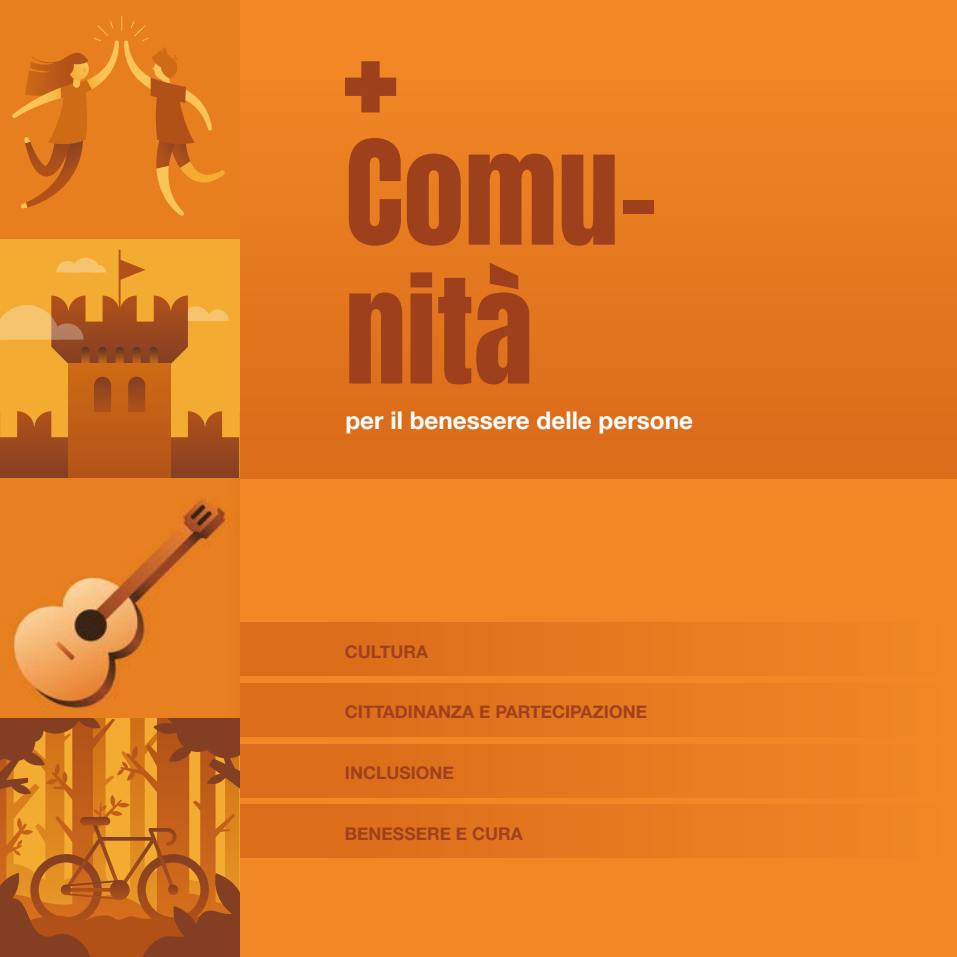
<style>
.page{position:relative;width:957px;height:957px;background:#f18825}
.page>*{position:absolute;margin:0;border:0;box-sizing:border-box;transform-origin:0 0}
.t1{font:123px/138.9px "Anton";color:#9f401d}
.t2{font:700 24.25px "Helvetica Neue";color:#fff}
.t3{font:700 17.5px "Helvetica Neue";color:#a0401c}
</style>
<div class="page">
<div style="left:203px;top:29px;width:754px;height:449px;background:linear-gradient(to bottom,#f28925,#d96a1a)"></div>
<svg style="left:345px;top:61px;width:51px;height:51px"></svg>
<div style="left:217px;top:622px;width:740px;height:54px;background:linear-gradient(to right,#d86919,#f08825)"></div>
<div style="left:217px;top:683px;width:740px;height:53px;background:linear-gradient(to right,#d96b1a,#f08624)"></div>
<div style="left:217px;top:744px;width:740px;height:53px;background:linear-gradient(to right,#d86819,#f18825)"></div>
<div style="left:217px;top:804px;width:740px;height:54px;background:linear-gradient(to right,#d86919,#f08725)"></div>
<svg style="left:0;top:718px;width:239px;height:238px"></svg>
<div style="left:0;top:0;width:239px;height:239px;background:#e77f1e"></div>
<svg style="left:12px;top:16px;width:213px;height:200px"></svg>
<div style="left:0;top:239px;width:239px;height:239px;background:#f3ac31"></div>
<hr style="left:119px;top:250px;width:2px;height:71px;background:#b15119">
<svg style="left:120px;top:259px;width:25px;height:21px"></svg>
<div style="left:68px;top:364px;width:103px;height:114px;background:linear-gradient(to bottom,#cd6b14,#b35319)"></div>
<svg style="left:0;top:377px;width:111px;height:101px"></svg>
<svg style="left:128px;top:377px;width:111px;height:101px"></svg>
<svg style="left:56px;top:258px;width:50px;height:14px"></svg>
<svg style="left:0;top:295px;width:229px;height:69px"></svg>
<img style="left:0;top:478px;width:239px;height:239px">
<img style="left:0;top:956px;width:239px;height:1px">
<h1 class="t1" style="left:345px;top:133px;width:314px">COMU-<br>NITÀ</h1>
<h2 class="t2" style="left:345px;top:401px;width:349px">per il benessere delle persone</h2>
<p class="t3" style="left:345px;top:638px;width:84px">CULTURA</p>
<p class="t3" style="left:345px;top:698px;width:303px">CITTADINANZA E PARTECIPAZIONE</p>
<p class="t3" style="left:345px;top:759px;width:110px">INCLUSIONE</p>
<p class="t3" style="left:345px;top:819px;width:179px">BENESSERE E CURA</p>
</div>
